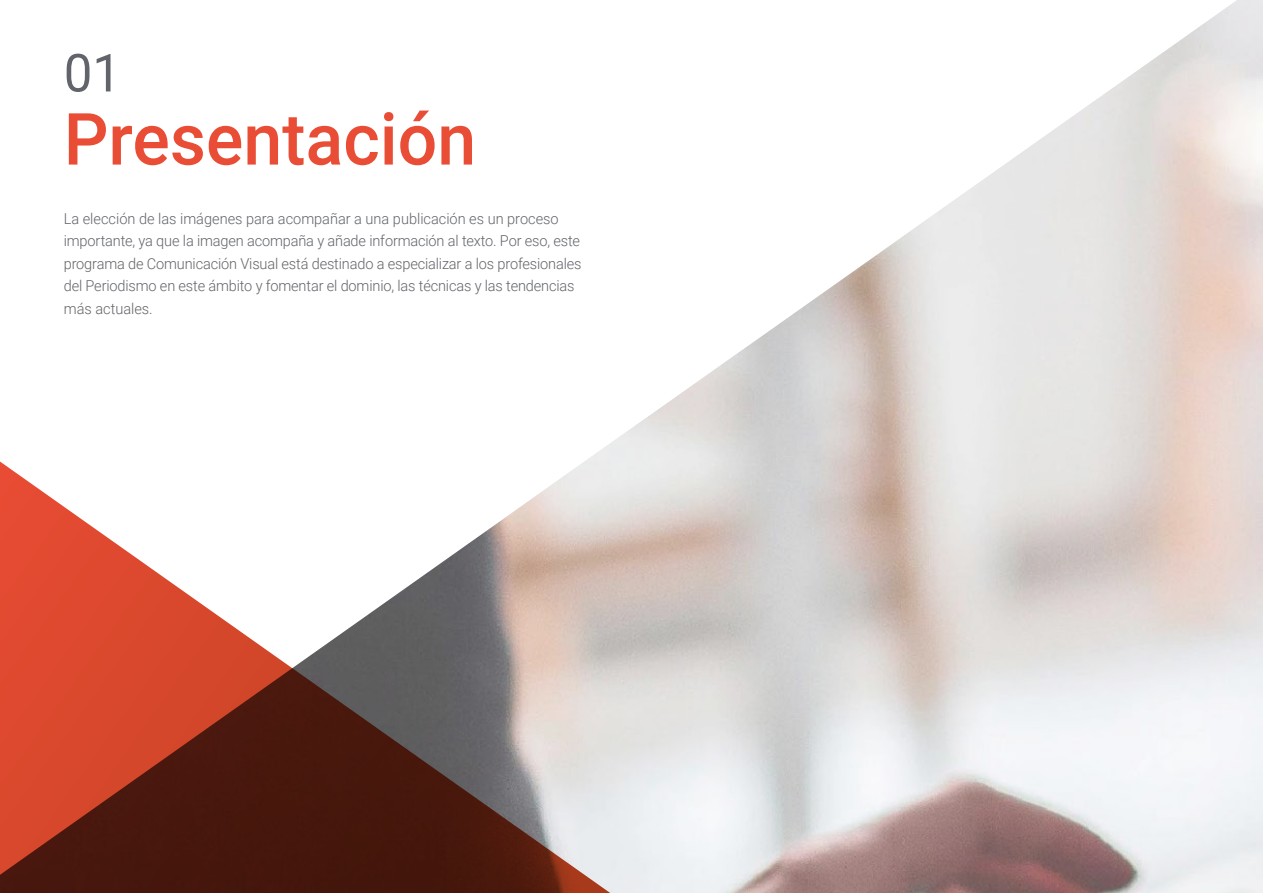
<style>
.page{position:relative;width:1263px;height:893px;background:#fff}
.page>*{position:absolute;margin:0;border:0;box-sizing:border-box;transform-origin:0 0}
.t1{font:500 72px "Roboto";color:#e94d35}
.t2{font:52.5px "Roboto";color:#61646a}
.t3{font:300 15px/22.5px "Roboto";letter-spacing:-.01em;color:#61646a}
</style>
<div class="page">
<img style="left:607px;top:0;width:656px;height:893px">
<svg style="left:0;top:446px;width:640px;height:447px"></svg>
<h2 class="t2" style="left:64px;top:36px;width:59px">01</h2>
<h1 class="t1" style="left:64px;top:89px;width:414px">Presentación</h1>
<p class="t3" style="left:64px;top:207px;width:519px">La elección de las imágenes para acompañar a una publicación es un proceso importante, ya que la imagen acompaña y añade información al texto. Por eso, este programa de Comunicación Visual está destinado a especializar a los profesionales del Periodismo en este ámbito y fomentar el dominio, las técnicas y las tendencias más actuales.</p>
</div>
